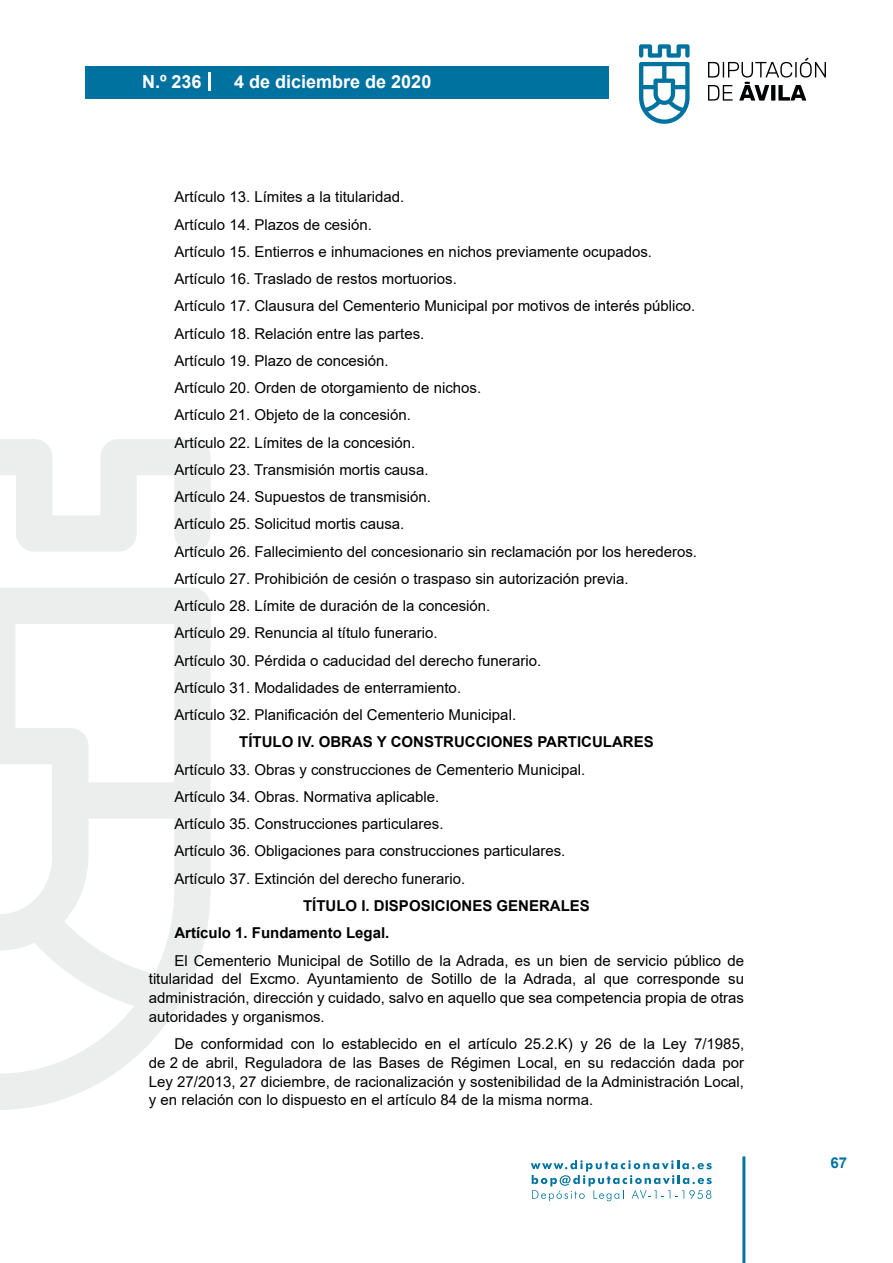
<style>
.page{position:relative;width:893px;height:1263px;background:#fff}
.page>*{position:absolute;margin:0;border:0;box-sizing:border-box;transform-origin:0 0}
.t1{font:700 18px "Arial";color:#fff}
.t2{font:15px/27.3px "Arial";color:#000}
.t3{font:700 15px/27.3px "Arial";color:#000}
.t4{font:700 15px "Arial";color:#04739f}
</style>
<div class="page">
<svg style="left:531px;top:1160px;width:181px;height:41px"></svg>
<div style="left:85px;top:66px;width:523px;height:33px;background:#00729f"></div>
<svg style="left:639px;top:44px;width:51px;height:80px"></svg>
<svg style="left:708px;top:58px;width:118px;height:43px"></svg>
<hr style="left:742px;top:1156px;width:3px;height:107px;background:#04739f">
<svg style="left:208px;top:72px;width:2px;height:18px"></svg>
<svg style="left:0;top:439px;width:211px;height:671px"></svg>
<p class="t1" style="left:142px;top:69px;width:61px">N.º 236</p>
<p class="t1" style="left:234px;top:69px;width:199px">4 de diciembre de 2020</p>
<p class="t2" style="left:174px;top:183px;width:524px">Artículo 13. Límites a la titularidad.<br>Artículo 14. Plazos de cesión.<br>Artículo 15. Entierros e inhumaciones en nichos previamente ocupados.<br>Artículo 16. Traslado de restos mortuorios.<br>Artículo 17. Clausura del Cementerio Municipal por motivos de interés público.<br>Artículo 18. Relación entre las partes.<br>Artículo 19. Plazo de concesión.<br>Artículo 20. Orden de otorgamiento de nichos.<br>Artículo 21. Objeto de la concesión.<br>Artículo 22. Límites de la concesión.<br>Artículo 23. Transmisión mortis causa.<br>Artículo 24. Supuestos de transmisión.<br>Artículo 25. Solicitud mortis causa.<br>Artículo 26. Fallecimiento del concesionario sin reclamación por los herederos.<br>Artículo 27. Prohibición de cesión o traspaso sin autorización previa.<br>Artículo 28. Límite de duración de la concesión.<br>Artículo 29. Renuncia al título funerario.<br>Artículo 30. Pérdida o caducidad del derecho funerario.<br>Artículo 31. Modalidades de enterramiento.<br>Artículo 32. Planificación del Cementerio Municipal.</p>
<p class="t3" style="left:239px;top:729px;width:416px">TÍTULO IV. OBRAS Y CONSTRUCCIONES PARTICULARES</p>
<p class="t2" style="left:174px;top:756px;width:412px">Artículo 33. Obras y construcciones de Cementerio Municipal.<br>Artículo 34. Obras. Normativa aplicable.<br>Artículo 35. Construcciones particulares.<br>Artículo 36. Obligaciones para construcciones particulares.<br>Artículo 37. Extinción del derecho funerario.</p>
<p class="t3" style="left:174px;top:892px;width:417px;text-indent:129px">TÍTULO I. DISPOSICIONES GENERALES<br>Artículo 1. Fundamento Legal.</p>
<p class="t2" style="left:149px;top:951px;width:597px;line-height:18.8px;text-align:justify;text-indent:26px">El Cementerio Municipal de Sotillo de la Adrada, es un bien de servicio público de titularidad del Excmo. Ayuntamiento de Sotillo de la Adrada, al que corresponde su administración, dirección y cuidado, salvo en aquello que sea competencia propia de otras autoridades y organismos.</p>
<p class="t2" style="left:149px;top:1034px;width:597px;line-height:18.8px;text-align:justify;text-indent:26px">De conformidad con lo establecido en el artículo 25.2.K) y 26 de la Ley 7/1985, de 2 de abril, Reguladora de las Bases de Régimen Local, en su redacción dada por Ley 27/2013, 27 diciembre, de racionalización y sostenibilidad de la Administración Local, y en relación con lo dispuesto en el artículo 84 de la misma norma.</p>
<p class="t4" style="left:831px;top:1152px;width:18px">67</p>
</div>
